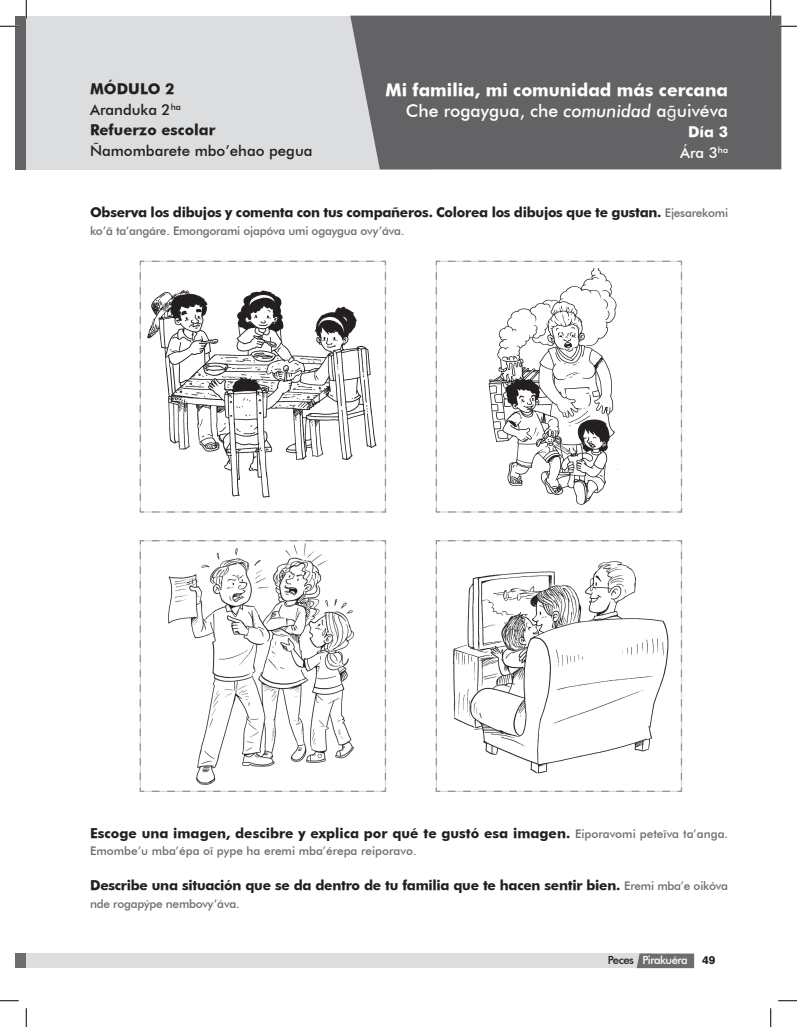
<style>
.page{position:relative;width:797px;height:1027px;background:#fff}
.page>*{position:absolute;margin:0;border:0;box-sizing:border-box;transform-origin:0 0}
.t1{font:17.5px "Futura G";color:#fff}
.t2{font:17.5px "Futura G Bold";color:#fff}
.t3{font:15px "Futura G";color:#231f20}
.t4{font:15px "Futura G Bold";color:#231f20}
.t5{font:15px "Futura G";color:#fff}
.t6{font:15px "Futura G Bold";color:#fff}
.t7{font:13.75px "Futura G Bold";letter-spacing:-.02em;color:#231f20}
.t8{font:13.75px "Futura G Bold";color:#231f20}
.t9{font:11.88px "Futura G";letter-spacing:-.02em;color:#6c6d70}
.t10{font:11.88px "Futura G";color:#6c6d70}
.t11{font:11.25px "Futura G";letter-spacing:-.04em;color:#fff}
.t12{font:800 11.25px "Swiss 721 BT";color:#231f20}
.s1{font-family:"Futura G Medium";font-style:italic}
.s2{font-family:"Futura G";font-size:11.88px;color:#6c6d70}
.s3{color:#231f20}
</style>
<div class="page">
<div style="left:16px;top:953px;width:10px;height:15px;background:#6c6d70"></div>
<div style="left:26px;top:953px;width:626px;height:15px;background:#dcdddf"></div>
<svg style="left:636px;top:953px;width:58px;height:15px"></svg>
<div style="left:26px;top:16px;width:406px;height:153px;background:#dcdddf"></div>
<div style="left:350px;top:16px;width:431px;height:153px;background:#636366"></div>
<div style="left:16px;top:16px;width:10px;height:153px;background:#636366"></div>
<svg style="left:139px;top:260px;width:248px;height:253px"></svg>
<svg style="left:139px;top:540px;width:248px;height:252px"></svg>
<svg style="left:435px;top:260px;width:247px;height:253px"></svg>
<svg style="left:435px;top:540px;width:247px;height:252px"></svg>
<svg style="left:0;top:25px;width:19px;height:2px"></svg>
<svg style="left:778px;top:25px;width:19px;height:2px"></svg>
<svg style="left:0;top:1000px;width:19px;height:1px"></svg>
<svg style="left:778px;top:1000px;width:19px;height:1px"></svg>
<svg style="left:25px;top:0;width:2px;height:19px"></svg>
<svg style="left:25px;top:1008px;width:2px;height:19px"></svg>
<svg style="left:770px;top:0;width:1px;height:19px"></svg>
<svg style="left:770px;top:1008px;width:1px;height:19px"></svg>
<p class="t4" style="left:90px;top:80px;width:86px">MÓDULO 2</p>
<p class="t3" style="left:90px;top:100px;width:92px">Aranduka 2<sup>ha</sup></p>
<p class="t4" style="left:90px;top:121px;width:127px">Refuerzo escolar</p>
<p class="t3" style="left:90px;top:141px;width:224px">Ñamombarete mbo’ehao pegua</p>
<p class="t2" style="left:385px;top:79px;width:344px">Mi familia, mi comunidad más cercana</p>
<p class="t1" style="left:406px;top:100px;width:324px">Che rogaygua, che <span class="s1">comunidad</span> açuivéva</p>
<p class="t6" style="left:688px;top:123px;width:42px">Día 3</p>
<p class="t5" style="left:680px;top:143px;width:50px">Ára 3<sup>ha</sup></p>
<p class="t7" style="left:90px;top:204px;width:639px">Observa los dibujos y comenta con tus compañeros. Colorea los dibujos que te gustan. <span class="s2">Ejesarekomi</span></p>
<p class="t9" style="left:90px;top:223px;width:316px">ko’ä ta’angáre. Emongorami ojapóva umi ogaygua ovy’áva.</p>
<p class="t8" style="left:90px;top:824px;width:639px">Escoge una imagen, descibre y explica por qué te gustó esa imagen. <span class="s2">Eiporavomi peteïva ta’anga.</span></p>
<p class="t10" style="left:90px;top:844px;width:328px">Emombe’u mba’épa oï pype ha eremi mba’érepa reiporavo.</p>
<p class="t7" style="left:90px;top:877px;width:639px">Describe una situación que se da dentro de tu familia que te hacen sentir bien. <span class="s2">Eremi mba’e oikóva</span></p>
<p class="t9" style="left:90px;top:896px;width:151px">nde rogapýpe nembovy’áva.</p>
<p class="t11" style="left:607px;top:953px;width:81px"><span class="s3">Peces</span> Pirakuéra</p>
<p class="t12" style="left:702px;top:953px;width:15px">49</p>
</div>
